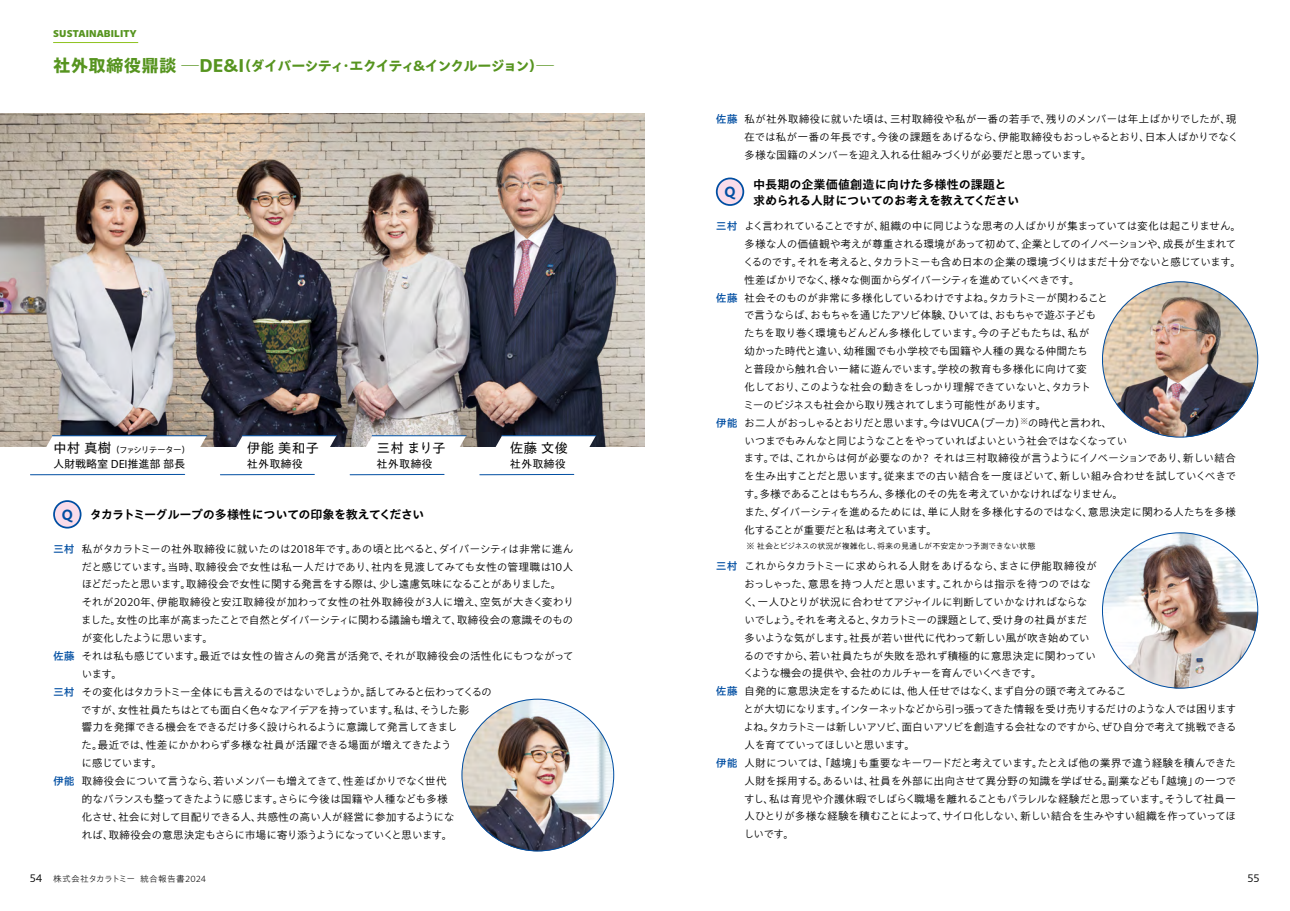
<style>
.page{position:relative;width:1290px;height:911px;background:#fff}
.page>*{position:absolute;margin:0;border:0;box-sizing:border-box;transform-origin:0 0}
.t1{font:700 15px "Sharoa Pro";color:#004ea2}
.t2{font:700 expanded 14px "P Aoto Gothic Std N";letter-spacing:-.055em;color:#56941f}
.t3{font:13.75px "P Aoto Gothic Std N";color:#000}
.t4{font:700 12.25px/15.6px "P Aoto Gothic Std N";letter-spacing:-.025em;color:#000}
.t5{font:700 12.25px "P Aoto Gothic Std N";letter-spacing:-.05em;color:#000}
.t6{font:11.25px "P Aoto Gothic Std N";color:#000}
.t7{font:11.25px "P Aoto Gothic Std N";letter-spacing:-.02em;color:#000}
.t8{font:300 11.25px "Sharoa Pro";color:#000}
.t9{font:300 11px "P Aoto Gothic Std N";letter-spacing:-.055em;color:#000}
.t10{font:300 11px/17.9px "P Aoto Gothic Std N";letter-spacing:-.03em;color:#000}
.t11{font:300 11px "P Aoto Gothic Std N";letter-spacing:-.02em;color:#000}
.t12{font:300 11px "P Aoto Gothic Std N";letter-spacing:-.075em;color:#000}
.t13{font:300 11px "P Aoto Gothic Std N";letter-spacing:-.08em;color:#000}
.t14{font:300 11px "P Aoto Gothic Std N";letter-spacing:-.095em;color:#000}
.t15{font:300 11px "P Aoto Gothic Std N";letter-spacing:-.025em;color:#000}
.t16{font:300 11px "P Aoto Gothic Std N";letter-spacing:.005em;color:#000}
.t17{font:300 11px "P Aoto Gothic Std N";letter-spacing:-.1em;color:#000}
.t18{font:300 11px "P Aoto Gothic Std N";letter-spacing:-.035em;color:#000}
.t19{font:300 11px "P Aoto Gothic Std N";letter-spacing:-.09em;color:#000}
.t20{font:300 11px "P Aoto Gothic Std N";letter-spacing:-.085em;color:#000}
.t21{font:800 10px "Sharoa Pro";letter-spacing:.01em;color:#56941f}
.t22{font:300 expanded 8.75px "P Aoto Gothic Std N";letter-spacing:.025em;color:#000}
.t23{font:8.75px "P Aoto Gothic Std N";letter-spacing:-.09em;color:#000}
.t24{font:300 8.12px "P Aoto Gothic Std N";letter-spacing:-.02em;color:#000}
.s1{font-size:17.5px}
.s2{font-size:13.75px}
.s3{font-family:"Sharoa Pro";font-size:15px;color:#004ea2}
.s4{font-family:"P Aoto Gothic Std N De";font-weight:700;color:#004ea2}
.s5{font-family:"Sharoa Pro";font-stretch:normal;font-size:11.25px}
</style>
<div class="page">
<img style="left:0;top:113px;width:645px;height:333px">
<img style="left:1102px;top:532px;width:156px;height:156px;border-radius:78px">
<img style="left:462px;top:699px;width:152px;height:152px;border-radius:76px">
<img style="left:1102px;top:281px;width:156px;height:156px;border-radius:78px">
<hr style="left:53px;top:42px;width:85px;height:1px;background:#8fc31f">
<div style="left:54px;top:501px;width:27px;height:26px;background:#fadcea;border-radius:50%"></div>
<div style="left:53px;top:500px;width:28px;height:28px;border:2px solid #004ea2;border-radius:50%"></div>
<div style="left:717px;top:178px;width:26px;height:27px;background:#fadcea;border-radius:50%"></div>
<div style="left:716px;top:177px;width:28px;height:29px;border:2px solid #004ea2;border-radius:50%"></div>
<svg style="left:31px;top:436px;width:176px;height:39px"></svg>
<hr style="left:53px;top:435px;width:154px;height:1px;background:#004ea2">
<hr style="left:30px;top:474px;width:155px;height:1px;background:#004ea2">
<svg style="left:220px;top:436px;width:116px;height:39px"></svg>
<hr style="left:242px;top:435px;width:94px;height:1px;background:#004ea2">
<hr style="left:220px;top:474px;width:94px;height:1px;background:#004ea2">
<svg style="left:350px;top:436px;width:116px;height:39px"></svg>
<hr style="left:372px;top:435px;width:94px;height:1px;background:#004ea2">
<hr style="left:350px;top:474px;width:94px;height:1px;background:#004ea2">
<svg style="left:480px;top:436px;width:116px;height:39px"></svg>
<hr style="left:502px;top:435px;width:94px;height:1px;background:#004ea2">
<hr style="left:480px;top:474px;width:94px;height:1px;background:#004ea2">
<p class="t21" style="left:53px;top:25px;width:85px">SUSTAINABILITY</p>
<p class="t2" style="left:53px;top:58px;width:502px"><span class="s1">社外取締役鼎談 ─DE＆I</span>（ダイバーシティ・エクイティ＆インクルージョン）<span class="s1">─</span></p>
<p class="t23" style="left:53px;top:443px;width:139px"><span class="s2">中村真樹</span>（ファシリテーター）</p>
<p class="t7" style="left:53px;top:456px;width:134px">人財戦略室 DEI推進部部長</p>
<p class="t3" style="left:247px;top:438px;width:74px">伊能美和子</p>
<p class="t6" style="left:247px;top:456px;width:58px">社外取締役</p>
<p class="t3" style="left:377px;top:438px;width:71px">三村まり子</p>
<p class="t6" style="left:377px;top:456px;width:58px">社外取締役</p>
<p class="t3" style="left:510px;top:438px;width:60px">佐藤文俊</p>
<p class="t6" style="left:510px;top:456px;width:58px">社外取締役</p>
<p class="t5" style="left:62px;top:507px;width:364px"><span class="s3">Q</span> タカラトミーグループの多様性についての印象を教えてください</p>
<p class="t11" style="left:53px;top:541px;width:522px"><span class="s4">三村</span> 私がタカラトミーの社外取締役に就いたのは2018年です。あの頃と比べると、ダイバーシティは非常に進ん</p>
<p class="t11" style="left:81px;top:559px;width:493px">だと感じています。当時、取締役会で女性は私一人だけであり、社内を見渡してみても女性の管理職は10人</p>
<p class="t13" style="left:81px;top:577px;width:482px">ほどだったと思います。取締役会で女性に関する発言をする際は、少し遠慮気味になることがありました。</p>
<p class="t16" style="left:81px;top:594px;width:494px">それが2020年、伊能取締役と安江取締役が加わって女性の社外取締役が3人に増え、空気が大きく変わり</p>
<p class="t9" style="left:81px;top:612px;width:494px">ました。女性の比率が高まったことで自然とダイバーシティに関わる議論も増えて、取締役会の意識そのもの</p>
<p class="t20" style="left:81px;top:630px;width:133px">が変化したように思います。</p>
<p class="t15" style="left:53px;top:648px;width:522px"><span class="s4">佐藤</span> それは私も感じています。最近では女性の皆さんの発言が活発で、それが取締役会の活性化にもつながって</p>
<p class="t9" style="left:81px;top:666px;width:42px">います。</p>
<p class="t14" style="left:53px;top:684px;width:440px"><span class="s4">三村</span> その変化はタカラトミー全体にも言えるのではないでしょうか。話してみると伝わってくるの</p>
<p class="t17" style="left:81px;top:702px;width:390px">ですが、女性社員たちはとても面白く色々なアイデアを持っています。私は、そうした影</p>
<p class="t12" style="left:81px;top:720px;width:378px">響力を発揮できる機会をできるだけ多く設けられるように意識して発言してきまし</p>
<p class="t10" style="left:81px;top:737px;width:372px">た。最近では、性差にかかわらず多様な社員が活躍できる場面が増えてきたよう</p>
<p class="t13" style="left:81px;top:755px;width:83px">に感じています。</p>
<p class="t9" style="left:53px;top:773px;width:395px"><span class="s4">伊能</span> 取締役会について言うなら、若いメンバーも増えてきて、性差ばかりでなく世代</p>
<p class="t9" style="left:81px;top:791px;width:368px">的なバランスも整ってきたように感じます。さらに今後は国籍や人種なども多様</p>
<p class="t18" style="left:81px;top:809px;width:375px">化させ、社会に対して目配りできる人、共感性の高い人が経営に参加するようにな</p>
<p class="t9" style="left:81px;top:827px;width:373px">れば、取締役会の意思決定もさらに市場に寄り添うようになっていくと思います。</p>
<p class="t10" style="left:744px;top:111px;width:495px;text-indent:-28px"><span class="s4">佐藤</span> 私が社外取締役に就いた頃は、三村取締役や私が一番の若手で、残りのメンバーは年上ばかりでしたが、現在では私が一番の年長です。今後の課題をあげるなら、伊能取締役もおっしゃるとおり、日本人ばかりでなく多様な国籍のメンバーを迎え入れる仕組みづくりが必要だと思っています。</p>
<h1 class="t1" style="left:724px;top:178px;width:13px">Q</h1>
<p class="t4" style="left:753px;top:177px;width:268px">中長期の企業価値創造に向けた多様性の課題と求められる人財についてのお考えを教えてください</p>
<p class="t9" style="left:716px;top:218px;width:527px"><span class="s4">三村</span> よく言われていることですが、組織の中に同じような思考の人ばかりが集まっていては変化は起こりません。</p>
<p class="t9" style="left:744px;top:236px;width:494px">多様な人の価値観や考えが尊重される環境があって初めて、企業としてのイノベーションや、成長が生まれて</p>
<p class="t9" style="left:743px;top:254px;width:500px">くるのです。それを考えると、タカラトミーも含め日本の企業の環境づくりはまだ十分でないと感じています。</p>
<p class="t19" style="left:744px;top:272px;width:337px">性差ばかりでなく、様々な側面からダイバーシティを進めていくべきです。</p>
<p class="t9" style="left:716px;top:290px;width:394px"><span class="s4">佐藤</span> 社会そのものが非常に多様化しているわけですよね。タカラトミーが関わること</p>
<p class="t12" style="left:744px;top:308px;width:354px">で言うならば、おもちゃを通じたアソビ体験、ひいては、おもちゃで遊ぶ子ども</p>
<p class="t9" style="left:744px;top:326px;width:347px">たちを取り巻く環境もどんどん多様化しています。今の子どもたちは、私が</p>
<p class="t11" style="left:744px;top:343px;width:345px">幼かった時代と違い、幼稚園でも小学校でも国籍や人種の異なる仲間たち</p>
<p class="t11" style="left:743px;top:361px;width:345px">と普段から触れ合い一緒に遊んでいます。学校の教育も多様化に向けて変</p>
<p class="t9" style="left:744px;top:379px;width:348px">化しており、このような社会の動きをしっかり理解できていないと、タカラト</p>
<p class="t12" style="left:743px;top:397px;width:305px">ミーのビジネスも社会から取り残されてしまう可能性があります。</p>
<p class="t9" style="left:716px;top:415px;width:398px"><span class="s4">伊能</span> お二人がおっしゃるとおりだと思います。今はVUCA（ブーカ）<sup>※</sup>の時代と言われ、</p>
<p class="t13" style="left:744px;top:433px;width:385px">いつまでもみんなと同じようなことをやっていればよいという社会ではなくなってい</p>
<p class="t9" style="left:743px;top:451px;width:494px">ます。では、これからは何が必要なのか？ それは三村取締役が言うようにイノベーションであり、新しい結合</p>
<p class="t9" style="left:744px;top:469px;width:494px">を生み出すことだと思います。従来までの古い結合を一度ほどいて、新しい組み合わせを試していくべきで</p>
<p class="t9" style="left:744px;top:486px;width:381px">す。多様であることはもちろん、多様化のその先を考えていかなければなりません。</p>
<p class="t9" style="left:744px;top:504px;width:493px">また、ダイバーシティを進めるためには、単に人財を多様化するのではなく、意思決定に関わる人たちを多様</p>
<p class="t13" style="left:744px;top:522px;width:195px">化することが重要だと私は考えています。</p>
<p class="t24" style="left:746px;top:541px;width:291px">※ 社会とビジネスの状況が複雑化し、将来の見通しが不安定かつ予測できない状態</p>
<p class="t9" style="left:716px;top:558px;width:383px"><span class="s4">三村</span> これからタカラトミーに求められる人財をあげるなら、まさに伊能取締役が</p>
<p class="t11" style="left:744px;top:576px;width:349px">おっしゃった、意思を持つ人だと思います。これからは指示を待つのではな</p>
<p class="t9" style="left:743px;top:594px;width:346px">く、一人ひとりが状況に合わせてアジャイルに判断していかなければならな</p>
<p class="t9" style="left:744px;top:612px;width:345px">いでしょう。それを考えると、タカラトミーの課題として、受け身の社員がまだ</p>
<p class="t10" style="left:744px;top:629px;width:347px">多いような気がします。社長が若い世代に代わって新しい風が吹き始めてい</p>
<p class="t11" style="left:743px;top:648px;width:354px">るのですから、若い社員たちが失敗を恐れず積極的に意思決定に関わってい</p>
<p class="t9" style="left:743px;top:666px;width:301px">くような機会の提供や、会社のカルチャーを育んでいくべきです。</p>
<p class="t9" style="left:716px;top:683px;width:412px"><span class="s4">佐藤</span> 自発的に意思決定をするためには、他人任せではなく、まず自分の頭で考えてみるこ</p>
<p class="t14" style="left:743px;top:701px;width:495px">とが大切になります。インターネットなどから引っ張ってきた情報を受け売りするだけのような人では困ります</p>
<p class="t12" style="left:743px;top:719px;width:495px">よね。タカラトミーは新しいアソビ、面白いアソビを創造する会社なのですから、ぜひ自分で考えて挑戦できる</p>
<p class="t14" style="left:744px;top:737px;width:173px">人を育てていってほしいと思います。</p>
<p class="t9" style="left:716px;top:755px;width:522px"><span class="s4">伊能</span> 人財については、「越境」も重要なキーワードだと考えています。たとえば他の業界で違う経験を積んできた</p>
<p class="t10" style="left:744px;top:772px;width:494px">人財を採用する。あるいは、社員を外部に出向させて異分野の知識を学ばせる。副業なども「越境」の一つで</p>
<p class="t9" style="left:744px;top:791px;width:494px">すし、私は育児や介護休暇でしばらく職場を離れることもパラレルな経験だと思っています。そうして社員一</p>
<p class="t9" style="left:744px;top:809px;width:493px">人ひとりが多様な経験を積むことによって、サイロ化しない、新しい結合を生みやすい組織を作っていってほ</p>
<p class="t9" style="left:743px;top:826px;width:53px">しいです。</p>
<p class="t22" style="left:30px;top:872px;width:178px"><span class="s5">54</span> 株式会社タカラトミー 統合報告書2024</p>
<p class="t8" style="left:1247px;top:868px;width:14px">55</p>
</div>
